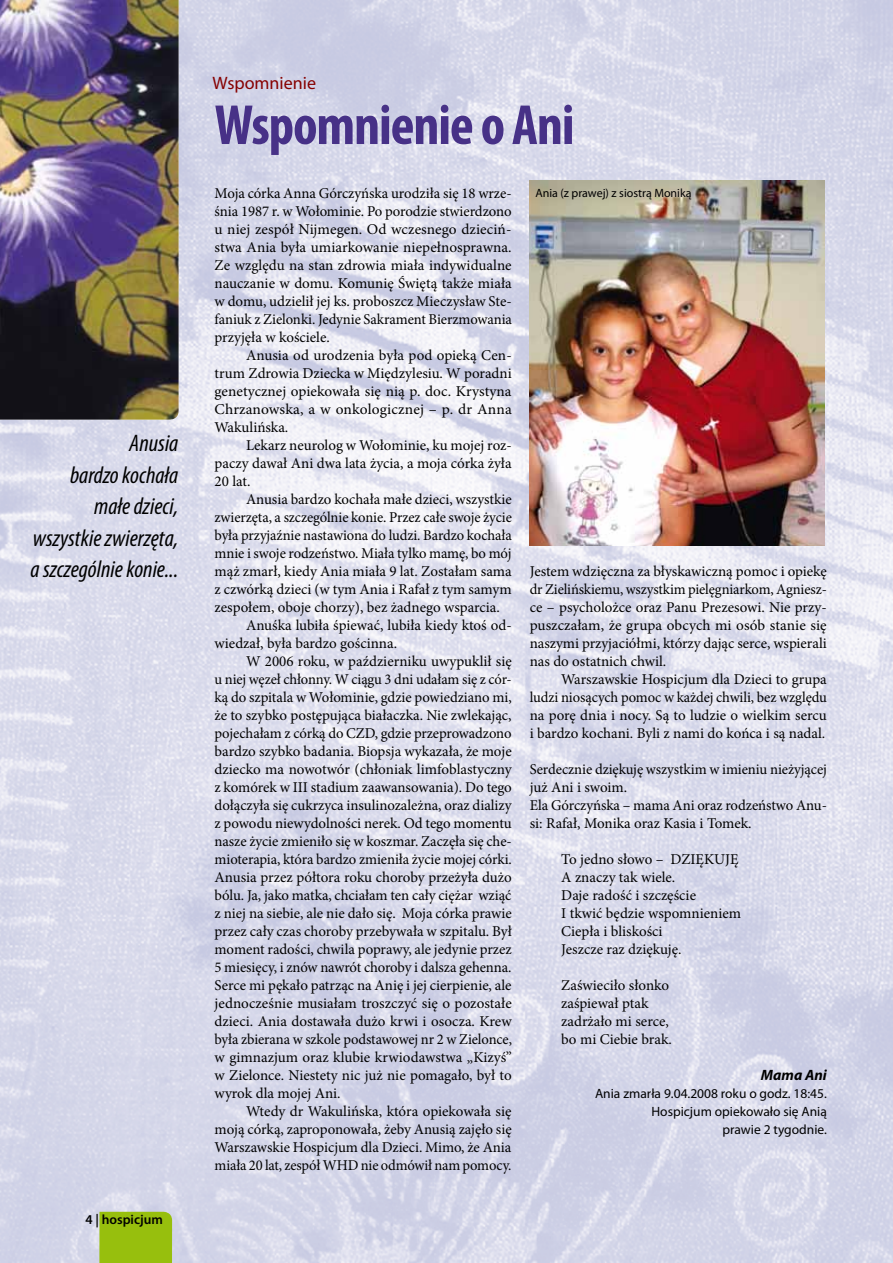
<style>
.page{position:relative;width:893px;height:1263px;background:#fff}
.page>*{position:absolute;margin:0;border:0;box-sizing:border-box;transform-origin:0 0}
.t1{font:700 condensed 57px "Myriad Pro";letter-spacing:-.02em;color:#473187}
.t2{font:italic condensed 24px/31.5px "Myriad Pro";color:#000;text-align:right}
.t3{font:18px "Myriad Pro";color:#860000}
.t4{font:15px/18px "Minion Pro";letter-spacing:-.005em;color:#000;text-align:justify}
.t5{font:italic 700 15px "Myriad Pro";color:#000}
.t6{font:13.5px/18px "Myriad Pro";color:#000;text-align:right}
.t7{font:600 13.5px "Myriad Pro";color:#000}
.t8{font:12px "Myriad Pro";color:#000}
</style>
<div class="page">
<img style="left:0;top:0;width:893px;height:1263px">
<div style="left:99px;top:1212px;width:73px;height:51px;background:#97bf0d"></div>
<img style="left:0;top:0;width:179px;height:420px">
<img style="left:529px;top:180px;width:296px;height:365px">
<h2 class="t2" style="left:30px;top:427px;width:149px">Anusia<br>bardzo kochała małe dzieci, wszystkie zwierzęta, a szczególnie konie...</h2>
<p class="t7" style="left:85px;top:1211px;width:79px">4 | hospicjum</p>
<p class="t3" style="left:213px;top:71px;width:105px">Wspomnienie</p>
<h1 class="t1" style="left:215px;top:89px;width:361px">Wspomnienie o Ani</h1>
<p class="t4" style="left:215px;top:184px;width:299px">Moja córka Anna Górczyńska urodziła się 18 wrze&shy;śnia 1987 r. w Wołominie. Po porodzie stwierdzono u niej zespół Nijmegen. Od wczesnego dzieciń&shy;stwa Ania była umiarkowanie niepełnosprawna.<br>Ze względu na stan zdrowia miała indywidualne nauczanie w domu. Komunię Świętą także miała w domu, udzielił jej ks. proboszcz Mieczysław Ste&shy;faniuk z Zielonki. Jedynie Sakrament Bierzmowania przyjęła w kościele.</p>
<p class="t4" style="left:215px;top:346px;width:299px;text-indent:32px">Anusia od urodzenia była pod opieką Cen&shy;trum Zdrowia Dziecka w Międzylesiu. W poradni genetycznej opiekowała się nią p. doc. Krystyna Chrzanowska, a w onkologicznej – p. dr Anna Wakulińska.</p>
<p class="t4" style="left:215px;top:436px;width:299px;text-indent:32px">Lekarz neurolog w Wołominie, ku mojej roz&shy;paczy dawał Ani dwa lata życia, a moja córka żyła 20 lat.</p>
<p class="t4" style="left:246px;top:490px;width:267px">Anusia bardzo kochała małe dzieci, wszystkie</p>
<p class="t4" style="left:215px;top:508px;width:299px">zwierzęta, a szczególnie konie. Przez całe swoje życie</p>
<p class="t4" style="left:215px;top:526px;width:299px">była przyjaźnie nastawiona do ludzi. Bardzo kochała</p>
<p class="t4" style="left:215px;top:544px;width:298px">mnie i swoje rodzeństwo. Miała tylko mamę, bo mój</p>
<p class="t4" style="left:215px;top:562px;width:299px">mąż zmarł, kiedy Ania miała 9 lat. Zostałam sama</p>
<p class="t4" style="left:215px;top:580px;width:299px">z czwórką dzieci (w tym Ania i Rafał z tym samym</p>
<p class="t4" style="left:215px;top:598px;width:287px">zespołem, oboje chorzy), bez żadnego wsparcia.</p>
<p class="t4" style="left:246px;top:616px;width:267px">Anuśka lubiła śpiewać, lubiła kiedy ktoś od-</p>
<p class="t4" style="left:215px;top:634px;width:184px">wiedzał, była bardzo gościnna.</p>
<p class="t4" style="left:246px;top:652px;width:267px">W 2006 roku, w październiku uwypuklił się</p>
<p class="t4" style="left:215px;top:670px;width:299px">u niej węzeł chłonny. W ciągu 3 dni udałam się z cór-</p>
<p class="t4" style="left:215px;top:688px;width:299px">ką do szpitala w Wołominie, gdzie powiedziano mi,</p>
<p class="t4" style="left:215px;top:706px;width:299px">że to szybko postępująca białaczka. Nie zwlekając,</p>
<p class="t4" style="left:215px;top:724px;width:299px">pojechałam z córką do CZD, gdzie przeprowadzono</p>
<p class="t4" style="left:215px;top:742px;width:299px">bardzo szybko badania. Biopsja wykazała, że moje</p>
<p class="t4" style="left:215px;top:760px;width:299px">dziecko ma nowotwór (chłoniak limfoblastyczny</p>
<p class="t4" style="left:215px;top:778px;width:299px">z komórek w III stadium zaawansowania). Do tego</p>
<p class="t4" style="left:215px;top:796px;width:298px">dołączyła się cukrzyca insulinozależna, oraz dializy</p>
<p class="t4" style="left:215px;top:814px;width:299px">z powodu niewydolności nerek. Od tego momentu</p>
<p class="t4" style="left:215px;top:832px;width:299px">nasze życie zmieniło się w koszmar. Zaczęła się che-</p>
<p class="t4" style="left:215px;top:850px;width:299px">mioterapia, która bardzo zmieniła życie mojej córki.</p>
<p class="t4" style="left:215px;top:868px;width:299px">Anusia przez półtora roku choroby przeżyła dużo</p>
<p class="t4" style="left:215px;top:886px;width:298px">bólu. Ja, jako matka, chciałam ten cały ciężar wziąć</p>
<p class="t4" style="left:215px;top:904px;width:299px">z niej na siebie, ale nie dało się. Moja córka prawie</p>
<p class="t4" style="left:215px;top:922px;width:299px">przez cały czas choroby przebywała w szpitalu. Był</p>
<p class="t4" style="left:215px;top:940px;width:299px">moment radości, chwila poprawy, ale jedynie przez</p>
<p class="t4" style="left:215px;top:958px;width:298px">5 miesięcy, i znów nawrót choroby i dalsza gehenna.</p>
<p class="t4" style="left:215px;top:976px;width:299px">Serce mi pękało patrząc na Anię i jej cierpienie, ale</p>
<p class="t4" style="left:215px;top:994px;width:299px">jednocześnie musiałam troszczyć się o pozostałe</p>
<p class="t4" style="left:215px;top:1012px;width:299px">dzieci. Ania dostawała dużo krwi i osocza. Krew</p>
<p class="t4" style="left:215px;top:1030px;width:299px">była zbierana w szkole podstawowej nr 2 w Zielonce,</p>
<p class="t4" style="left:215px;top:1048px;width:299px">w gimnazjum oraz klubie krwiodawstwa „Kizyś”</p>
<p class="t4" style="left:215px;top:1066px;width:299px">w Zielonce. Niestety nic już nie pomagało, był to</p>
<p class="t4" style="left:215px;top:1084px;width:128px">wyrok dla mojej Ani.</p>
<p class="t4" style="left:246px;top:1102px;width:267px">Wtedy dr Wakulińska, która opiekowała się</p>
<p class="t4" style="left:215px;top:1120px;width:299px">moją córką, zaproponowała, żeby Anusią zajęło się</p>
<p class="t4" style="left:215px;top:1138px;width:298px">Warszawskie Hospicjum dla Dzieci. Mimo, że Ania</p>
<p class="t4" style="left:215px;top:1156px;width:298px">miała 20 lat, zespół WHD nie odmówił nam pomocy.</p>
<p class="t8" style="left:535px;top:185px;width:158px">Ania (z prawej) z siostrą Moniką</p>
<p class="t4" style="left:530px;top:562px;width:299px">Jestem wdzięczna za błyskawiczną pomoc i opiekę dr Zielińskiemu, wszystkim pielęgniarkom, Agniesz&shy;ce – psycholożce oraz Panu Prezesowi. Nie przy&shy;puszczałam, że grupa obcych mi osób stanie się naszymi przyjaciółmi, którzy dając serce, wspierali nas do ostatnich chwil.</p>
<p class="t4" style="left:530px;top:670px;width:299px;text-indent:32px">Warszawskie Hospicjum dla Dzieci to grupa ludzi niosących pomoc w każdej chwili, bez względu na porę dnia i nocy. Są to ludzie o wielkim sercu i bardzo kochani. Byli z nami do końca i są nadal.</p>
<p class="t4" style="left:530px;top:760px;width:299px;text-align:left">Serdecznie dziękuję wszystkim w imieniu nieżyjącej już Ani i swoim.<br>Ela Górczyńska – mama Ani oraz rodzeństwo Anu&shy;si: Rafał, Monika oraz Kasia i Tomek.</p>
<p class="t4" style="left:561px;top:850px;width:181px;text-align:left">To jedno słowo – DZIĘKUJĘ<br>A znaczy tak wiele.<br>Daje radość i szczęście<br>I tkwić będzie wspomnieniem<br>Ciepła i bliskości<br>Jeszcze raz dziękuję.</p>
<p class="t4" style="left:561px;top:976px;width:112px;text-align:left">Zaświeciło słonko zaśpiewał ptak zadrżało mi serce, bo mi Ciebie brak.</p>
<p class="t5" style="left:761px;top:1065px;width:68px">Mama Ani</p>
<p class="t6" style="left:595px;top:1084px;width:233px">Ania zmarła 9.04.2008 roku o godz. 18:45.<br>Hospicjum opiekowało się Anią<br>prawie 2 tygodnie.</p>
</div>
